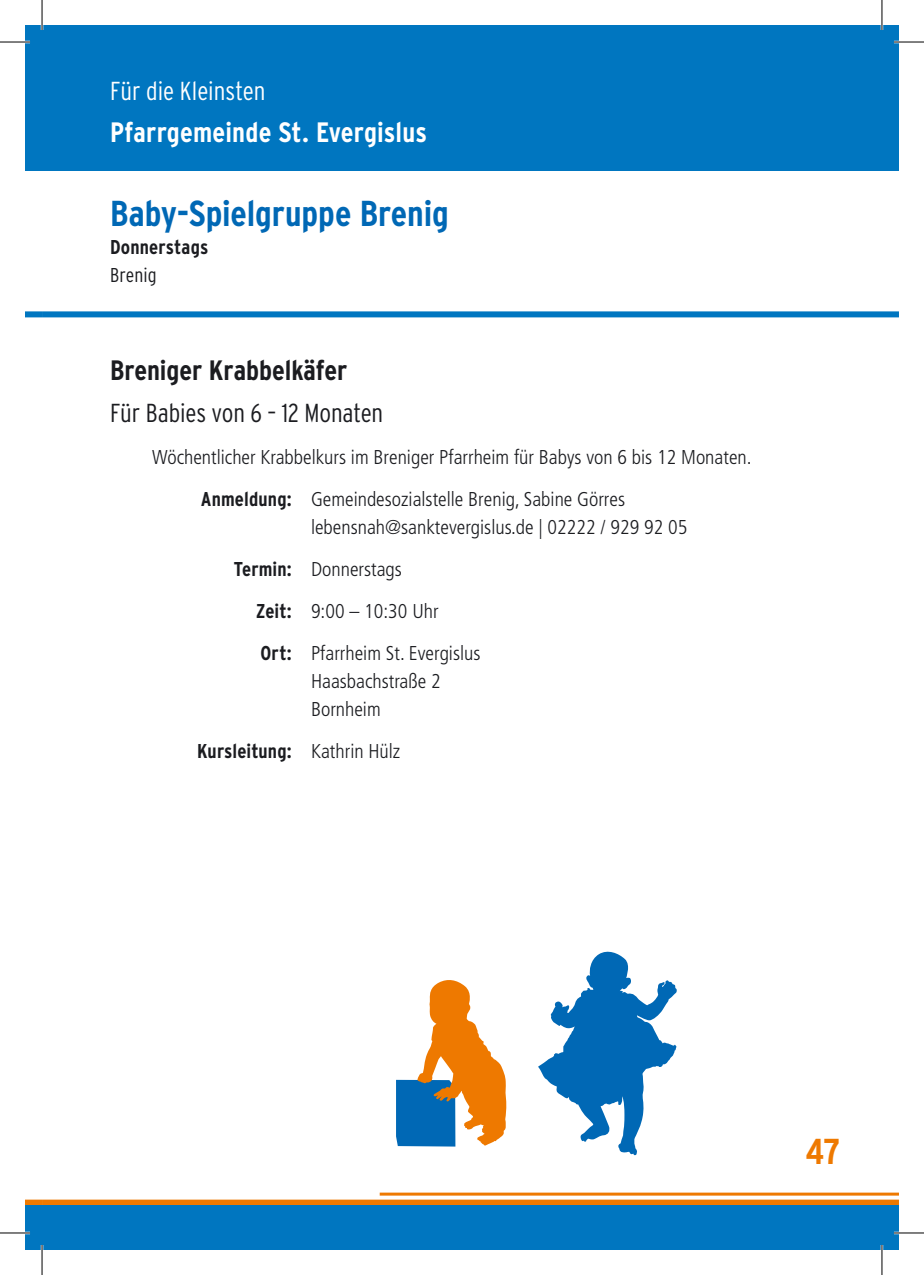
<style>
.page{position:relative;width:924px;height:1275px;background:#fff}
.page>*{position:absolute;margin:0;border:0;box-sizing:border-box;transform-origin:0 0}
.Kurstitel{font:700 36px "Interstate Condensed";letter-spacing:-.005em;color:#0068b5}
.t1{font:700 36px "Interstate Condensed";color:#ee7900}
.Anbieter{font:700 28px "Interstate Condensed";letter-spacing:.005em;color:#fff}
.Headline{font:700 28px "Interstate Condensed";letter-spacing:-.005em;color:#1b1c20}
.Headline_Sub{font:300 26px "Interstate Condensed";letter-spacing:-.005em;color:#1b1c20}
.Columne_Kategorie{font:300 26px "Interstate Condensed";color:#fff}
.Tabelle_rechts{font:300 condensed 20px "Frutiger LT Std";color:#1b1c20}
.Fließtext{font:300 condensed 20px "Frutiger LT Std";color:#1b1c20}
.Tabelle_links{font:700 20px "Interstate Condensed";letter-spacing:.005em;color:#1b1c20}
.Zeitraum{font:700 20px "Interstate Condensed";letter-spacing:.005em;color:#1b1c20}
.Ort{font:300 20px "Interstate Condensed";color:#1b1c20}
</style>
<div class="page">
<div style="left:25px;top:311px;width:17px;height:6px;background:#0076c0"></div>
<div style="left:42px;top:311px;width:856px;height:6px;background:#0076c0"></div>
<hr style="left:379px;top:1192px;width:519px;height:3px;background:#ee7900">
<div style="left:25px;top:1199px;width:17px;height:6px;background:#ee7900"></div>
<div style="left:42px;top:1199px;width:856px;height:6px;background:#ee7900"></div>
<div style="left:25px;top:25px;width:17px;height:145px;background:#0076c0"></div>
<div style="left:42px;top:25px;width:856px;height:145px;background:#0076c0"></div>
<div style="left:25px;top:1205px;width:17px;height:45px;background:#0076c0"></div>
<div style="left:42px;top:1205px;width:856px;height:45px;background:#0076c0"></div>
<svg style="left:396px;top:980px;width:110px;height:166px"></svg>
<svg style="left:538px;top:951px;width:138px;height:204px"></svg>
<hr style="left:0;top:41px;width:30px;height:2px;background:#fff">
<hr style="left:893px;top:41px;width:30px;height:2px;background:#fff">
<hr style="left:0;top:1231px;width:30px;height:3px;background:#fff">
<hr style="left:893px;top:1231px;width:30px;height:3px;background:#fff">
<hr style="left:41px;top:0;width:2px;height:30px;background:#fff">
<hr style="left:41px;top:1245px;width:2px;height:30px;background:#fff">
<hr style="left:880px;top:0;width:2px;height:30px;background:#fff">
<hr style="left:880px;top:1245px;width:2px;height:30px;background:#fff">
<hr style="left:0;top:42px;width:30px;height:1px;background:#000">
<hr style="left:893px;top:42px;width:30px;height:1px;background:#000">
<hr style="left:0;top:1232px;width:30px;height:1px;background:#000">
<hr style="left:893px;top:1232px;width:30px;height:1px;background:#000">
<hr style="left:42px;top:0;width:1px;height:30px;background:#000">
<hr style="left:42px;top:1245px;width:1px;height:30px;background:#000">
<hr style="left:881px;top:0;width:1px;height:30px;background:#000">
<hr style="left:881px;top:1245px;width:1px;height:30px;background:#000">
<p class="Columne_Kategorie" style="left:110px;top:76px;width:157px">Für die Kleinsten</p>
<p class="Anbieter" style="left:110px;top:117px;width:318px">Pfarrgemeinde St. Evergislus</p>
<p class="Kurstitel" style="left:110px;top:193px;width:340px">Baby-Spielgruppe Brenig</p>
<p class="Zeitraum" style="left:110px;top:236px;width:100px">Donnerstags</p>
<p class="Ort" style="left:110px;top:264px;width:48px">Brenig</p>
<p class="Headline" style="left:110px;top:355px;width:238px">Breniger Krabbelkäfer</p>
<p class="Headline_Sub" style="left:110px;top:398px;width:274px">Für Babies von 6 – 12 Monaten</p>
<p class="Fließtext" style="left:152px;top:446px;width:600px">Wöchentlicher Krabbelkurs im Breniger Pfarrheim für Babys von 6 bis 12 Monaten.</p>
<p class="Tabelle_links" style="left:201px;top:488px;width:92px">Anmeldung:</p>
<p class="Tabelle_rechts" style="left:311px;top:488px;width:315px">Gemeindesozialstelle Brenig, Sabine Görres</p>
<p class="Tabelle_rechts" style="left:311px;top:516px;width:377px">lebensnah@sanktevergislus.de | 02222 / 929 92 05</p>
<p class="Tabelle_links" style="left:233px;top:558px;width:59px">Termin:</p>
<p class="Tabelle_rechts" style="left:311px;top:558px;width:92px">Donnerstags</p>
<p class="Tabelle_links" style="left:256px;top:600px;width:37px">Zeit:</p>
<p class="Tabelle_rechts" style="left:311px;top:600px;width:129px">9:00 – 10:30 Uhr</p>
<p class="Tabelle_links" style="left:260px;top:642px;width:33px">Ort:</p>
<p class="Tabelle_rechts" style="left:311px;top:642px;width:171px">Pfarrheim St. Evergislus</p>
<p class="Tabelle_rechts" style="left:311px;top:670px;width:131px">Haasbachstraße 2</p>
<p class="Tabelle_rechts" style="left:311px;top:698px;width:71px">Bornheim</p>
<p class="Tabelle_links" style="left:197px;top:740px;width:96px">Kursleitung:</p>
<p class="Tabelle_rechts" style="left:311px;top:740px;width:91px">Kathrin Hülz</p>
<h1 class="t1" style="left:805px;top:1131px;width:35px">47</h1>
</div>
